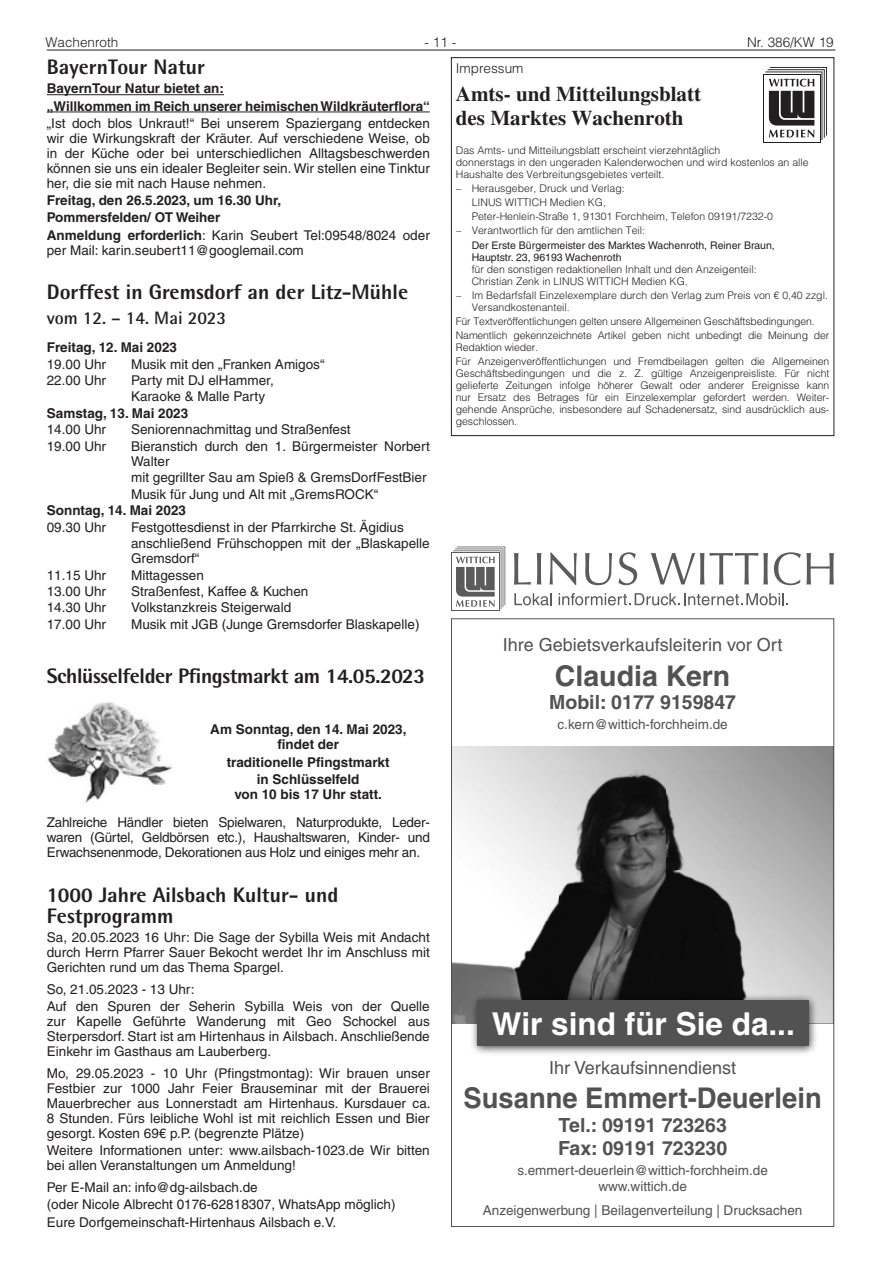
<style>
.page{position:relative;width:881px;height:1263px;background:#fff}
.page>*{position:absolute;margin:0;border:0;box-sizing:border-box;transform-origin:0 0}
.t1{font:700 31.8px "Helvetica LT";color:#fff}
.t2{font:700 31.5px "Helvetica LT";color:#fff}
.t3{font:700 28.65px "Helvetica LT";color:#5b5b5b}
.t4{font:700 28.5px "Helvetica LT";color:#525252;scale:.96 1}
.t5{font:800 21px/21px "Agfa Rotis Semisans";color:#231f20}
.t6{font:700 21px/23.9px "Times LT";color:#231f20}
.t7{font:800 21px "Agfa Rotis Semisans";letter-spacing:-.02em;color:#231f20}
.t8{font:700 19.65px "Helvetica LT";color:#5b5b5b}
.t9{font:700 19.5px/23.4px "Helvetica LT";color:#525252}
.t10{font:300 18.15px "Helvetica LT";color:#5b5b5b}
.t11{font:18px "Helvetica LT";color:#525252}
.t12{font:700 18px "Agfa Rotis Semisans";color:#231f20}
.t13{font:300 13.65px "Helvetica LT";color:#5b5b5b}
.t14{font:13.5px/15px "Helvetica LT";color:#231f20}
.t15{font:700 13.5px/17.2px "Helvetica LT";color:#231f20}
.t16{font:13.5px/16.5px "Helvetica LT";color:#525252;text-align:center}
.t17{font:300 13.5px "Helvetica LT";color:#231f20}
.t18{font:300 10.5px/12px "Helvetica LT";color:#231f20}
.t19{font:10.5px/12px "Helvetica LT";color:#231f20}
.s1{font-weight:400}
</style>
<div class="page">
<hr style="left:47px;top:50px;width:788px;height:1px;background:#231f20">
<hr style="left:47px;top:94px;width:177px;height:1px;background:#231f20">
<hr style="left:47px;top:112px;width:382px;height:1px;background:#231f20">
<img style="left:48px;top:702px;width:124px;height:100px">
<div style="left:451px;top:57px;width:382px;height:379px;border:1px solid #231f20"></div>
<svg style="left:765px;top:67px;width:61px;height:73px"></svg>
<svg style="left:514px;top:553px;width:16px;height:32px"></svg>
<svg style="left:536px;top:553px;width:5px;height:32px"></svg>
<svg style="left:549px;top:552px;width:27px;height:33px"></svg>
<svg style="left:585px;top:553px;width:27px;height:32px"></svg>
<svg style="left:618px;top:552px;width:19px;height:33px"></svg>
<svg style="left:651px;top:553px;width:116px;height:32px"></svg>
<svg style="left:773px;top:552px;width:27px;height:33px"></svg>
<svg style="left:806px;top:553px;width:27px;height:32px"></svg>
<div style="left:451px;top:552px;width:48px;height:59px;background:#5b5b5b"></div>
<div style="left:452px;top:553px;width:46px;height:57px;background:#fff"></div>
<svg style="left:453px;top:546px;width:52px;height:63px"></svg>
<svg style="left:514px;top:593px;width:37px;height:12px"></svg>
<svg style="left:558px;top:593px;width:229px;height:12px"></svg>
<svg style="left:453px;top:746px;width:378px;height:278px;background:#939393"></svg>
<div style="left:470px;top:993px;width:347px;height:62px;background:#000;opacity:.75"></div>
<div style="left:477px;top:1000px;width:330px;height:45px;background:#525252"></div>
<p class="t17" style="left:45px;top:34px;width:74px">Wachenroth</p>
<p class="t17" style="left:424px;top:34px;width:33px">- 11 -</p>
<p class="t17" style="left:746px;top:34px;width:88px">Nr. 386/KW 19</p>
<h3 class="t5" style="left:47px;top:56px;width:160px">BayernTour Natur</h3>
<p class="t15" style="left:47px;top:80px;width:384px">BayernTour Natur bietet an:<br>„Willkommen im Reich unserer heimischen Wildkräuterflora“</p>
<p class="t14" style="left:47px;top:116px;width:384px;text-align:justify">„Ist doch blos Unkraut!“ Bei unserem Spaziergang entdecken wir die Wirkungskraft der Kräuter. Auf verschiedene Weise, ob in der Küche oder bei unterschiedlichen Alltagsbeschwerden können sie uns ein idealer Begleiter sein. Wir stellen eine Tinktur her, die sie mit nach Hause nehmen.</p>
<p class="t15" style="left:47px;top:191px;width:384px">Freitag, den 26.5.2023, um 16.30 Uhr,<br>Pommersfelden/ OT Weiher<br>Anmeldung erforderlich<span class="s1">: Karin Seubert Tel:09548/8024 oder</span></p>
<p class="t14" style="left:47px;top:242px;width:258px">per Mail: karin.seubert11@googlemail.com</p>
<h3 class="t5" style="left:47px;top:281px;width:362px">Dorffest in Gremsdorf an der Litz-Mühle</h3>
<h3 class="t12" style="left:47px;top:307px;width:181px">vom 12. – 14. Mai 2023</h3>
<p class="t15" style="left:47px;top:338px;width:132px">Freitag, 12. Mai 2023</p>
<p class="t14" style="left:47px;top:356px;width:61px">19.00 Uhr</p>
<p class="t14" style="left:131px;top:356px;width:195px">Musik mit den „Franken Amigos“</p>
<p class="t14" style="left:47px;top:373px;width:61px">22.00 Uhr</p>
<p class="t14" style="left:131px;top:372px;width:144px;line-height:16.5px">Party mit DJ elHammer,<br>Karaoke &amp; Malle Party</p>
<p class="t15" style="left:47px;top:404px;width:143px">Samstag, 13. Mai 2023</p>
<p class="t14" style="left:47px;top:422px;width:61px">14.00 Uhr</p>
<p class="t14" style="left:131px;top:422px;width:221px">Seniorennachmittag und Straßenfest</p>
<p class="t14" style="left:47px;top:439px;width:61px">19.00 Uhr</p>
<p class="t14" style="left:131px;top:439px;width:300px">Bieranstich durch den 1. Bürgermeister Norbert<br>Walter</p>
<p class="t14" style="left:131px;top:469px;width:297px;line-height:16.5px">mit gegrillter Sau am Spieß &amp; GremsDorfFestBier<br>Musik für Jung und Alt mit „GremsROCK“</p>
<p class="t15" style="left:47px;top:502px;width:141px">Sonntag, 14. Mai 2023</p>
<p class="t14" style="left:47px;top:519px;width:61px">09.30 Uhr</p>
<p class="t14" style="left:131px;top:519px;width:300px;line-height:16.5px">Festgottesdienst in der Pfarrkirche St. Ägidius anschließend Frühschoppen mit der „Blaskapelle</p>
<p class="t14" style="left:131px;top:551px;width:70px">Gremsdorf“</p>
<p class="t14" style="left:47px;top:567px;width:61px">11.15 Uhr</p>
<p class="t14" style="left:131px;top:567px;width:74px">Mittagessen</p>
<p class="t14" style="left:47px;top:584px;width:61px">13.00 Uhr</p>
<p class="t14" style="left:131px;top:584px;width:179px">Straßenfest, Kaffee &amp; Kuchen</p>
<p class="t14" style="left:47px;top:600px;width:61px">14.30 Uhr</p>
<p class="t14" style="left:131px;top:600px;width:162px">Volkstanzkreis Steigerwald</p>
<p class="t14" style="left:47px;top:617px;width:61px">17.00 Uhr</p>
<p class="t14" style="left:131px;top:617px;width:290px">Musik mit JGB (Junge Gremsdorfer Blaskapelle)</p>
<h3 class="t7" style="left:47px;top:662px;width:380px">Schlüsselfelder Pfingstmarkt am 14.05.2023</h3>
<p class="t15" style="left:210px;top:722px;width:198px;line-height:15px;text-align:center">Am Sonntag, den 14. Mai 2023, findet der</p>
<p class="t15" style="left:226px;top:753px;width:164px;text-align:center">traditionelle Pfingstmarkt in Schlüsselfeld</p>
<p class="t15" style="left:234px;top:785px;width:149px">von 10 bis 17 Uhr statt.</p>
<p class="t14" style="left:47px;top:815px;width:384px;text-align:justify">Zahlreiche Händler bieten Spielwaren, Naturprodukte, Leder&shy;waren (Gürtel, Geldbörsen etc.), Haushaltswaren, Kinder- und Erwachsenenmode, Dekorationen aus Holz und einiges mehr an.</p>
<h3 class="t5" style="left:47px;top:884px;width:293px">1000 Jahre Ailsbach Kultur- und<br>Festprogramm</h3>
<p class="t14" style="left:47px;top:930px;width:384px;text-align:justify">Sa, 20.05.2023 16 Uhr: Die Sage der Sybilla Weis mit Andacht durch Herrn Pfarrer Sauer Bekocht werdet Ihr im Anschluss mit Gerichten rund um das Thema Spargel.</p>
<p class="t14" style="left:47px;top:981px;width:384px;line-height:17.2px">So, 21.05.2023 - 13 Uhr:<br>Auf den Spuren der Seherin Sybilla Weis von der Quelle</p>
<p class="t14" style="left:47px;top:1014px;width:384px;text-align:justify">zur Kapelle Geführte Wanderung mit Geo Schockel aus Sterpersdorf. Start ist am Hirtenhaus in Ailsbach. Anschließende Einkehr im Gasthaus am Lauberberg.</p>
<p class="t14" style="left:47px;top:1066px;width:385px;text-align:justify">Mo, 29.05.2023 - 10 Uhr (Pfingstmontag): Wir brauen unser Festbier zur 1000 Jahr Feier Brauseminar mit der Brauerei Mauerbrecher aus Lonnerstadt am Hirtenhaus. Kursdauer ca.<br>8 Stunden. Fürs leibliche Wohl ist mit reichlich Essen und Bier gesorgt. Kosten 69€ p.P. (begrenzte Plätze)</p>
<p class="t14" style="left:47px;top:1143px;width:384px">Weitere Informationen unter: www.ailsbach-1023.de Wir bitten bei allen Veranstaltungen um Anmeldung!</p>
<p class="t14" style="left:47px;top:1179px;width:350px;line-height:17.2px">Per E-Mail an: info@dg-ailsbach.de<br>(oder Nicole Albrecht 0176-62818307, WhatsApp möglich)<br>Eure Dorfgemeinschaft-Hirtenhaus Ailsbach e.V.</p>
<p class="t17" style="left:455px;top:60px;width:69px">Impressum</p>
<h3 class="t6" style="left:455px;top:82px;width:247px">Amts- und Mitteilungsblatt des Marktes Wachenroth</h3>
<p class="t18" style="left:455px;top:144px;width:354px">Das Amts- und Mitteilungsblatt erscheint vierzehntäglich<br>donnerstags in den ungeraden Kalenderwochen und wird kostenlos an alle<br>Haushalte des Verbreitungsgebietes verteilt.</p>
<p class="t18" style="left:471px;top:181px;width:303px;line-height:14.1px;text-indent:-16px">– Herausgeber, Druck und Verlag:<br>LINUS WITTICH Medien KG,<br>Peter-Henlein-Straße 1, 91301 Forchheim, Telefon 09191/7232-0</p>
<p class="t18" style="left:456px;top:225px;width:190px">– Verantwortlich für den amtlichen Teil:</p>
<p class="t19" style="left:471px;top:239px;width:304px">Der Erste Bürgermeister des Marktes Wachenroth, Reiner Braun,<br>Hauptstr. 23, 96193 Wachenroth</p>
<p class="t18" style="left:471px;top:263px;width:286px">für den sonstigen redaktionellen Inhalt und den Anzeigenteil:<br>Christian Zenk in LINUS WITTICH Medien KG.</p>
<p class="t18" style="left:471px;top:289px;width:357px;text-indent:-16px">– Im Bedarfsfall Einzelexemplare durch den Verlag zum Preis von € 0,40 zzgl.<br>Versandkostenanteil.</p>
<p class="t18" style="left:455px;top:314px;width:375px;line-height:14.1px">Für Textveröffentlichungen gelten unsere Allgemeinen Geschäftsbedingungen.<br>Namentlich gekennzeichnete Artikel geben nicht unbedingt die Meinung der</p>
<p class="t18" style="left:455px;top:340px;width:375px;line-height:14.1px">Redaktion wieder.<br>Für Anzeigenveröffentlichungen und Fremdbeilagen gelten die Allgemeinen</p>
<p class="t18" style="left:455px;top:367px;width:375px;text-align:justify">Geschäftsbedingungen und die z. Z. gültige Anzeigenpreisliste. Für nicht gelieferte Zeitungen infolge höherer Gewalt oder anderer Ereignisse kann nur Ersatz des Betrages für ein Einzelexemplar gefordert werden. Weiter&shy;gehende Ansprüche, insbesondere auf Schadenersatz, sind ausdrücklich aus&shy;geschlossen.</p>
<h3 class="t11" style="left:502px;top:635px;width:281px">Ihre Gebietsverkaufsleiterin vor Ort</h3>
<h3 class="t10" style="left:502px;top:635px;width:281px">Ihre Gebietsverkaufsleiterin vor Ort</h3>
<h3 class="t3" style="left:554px;top:659px;width:177px">Claudia Kern</h3>
<h3 class="t8" style="left:549px;top:692px;width:188px">Mobil: 0177 9159865</h3>
<p class="t13" style="left:557px;top:717px;width:172px">c.kern@wittich-forchheim.de</p>
<h3 class="t9" style="left:714px;top:690px;width:23px">47</h3>
<p class="t16" style="left:557px;top:715px;width:172px">c.kern@wittich-forchheim.de</p>
<h2 class="t2" style="left:491px;top:1005px;width:304px">Wir sind für Sie da...</h2>
<h1 class="t1" style="left:777px;top:1006px;width:11px">.</h1>
<h3 class="t11" style="left:549px;top:1057px;width:189px">Ihr Verkaufsinnendienst</h3>
<h3 class="t4" style="left:463px;top:1081px;width:374px">Susanne Emmert-Deuerlein</h3>
<h3 class="t9" style="left:558px;top:1113px;width:171px">Tel.: 09191 723263<br>Fax: 09191 723230</h3>
<p class="t16" style="left:517px;top:1161px;width:252px">s.emmert-deuerlein@wittich-forchheim.de www.wittich.de</p>
<p class="t16" style="left:482px;top:1202px;width:321px">Anzeigenwerbung | Beilagenverteilung | Drucksachen</p>
</div>
